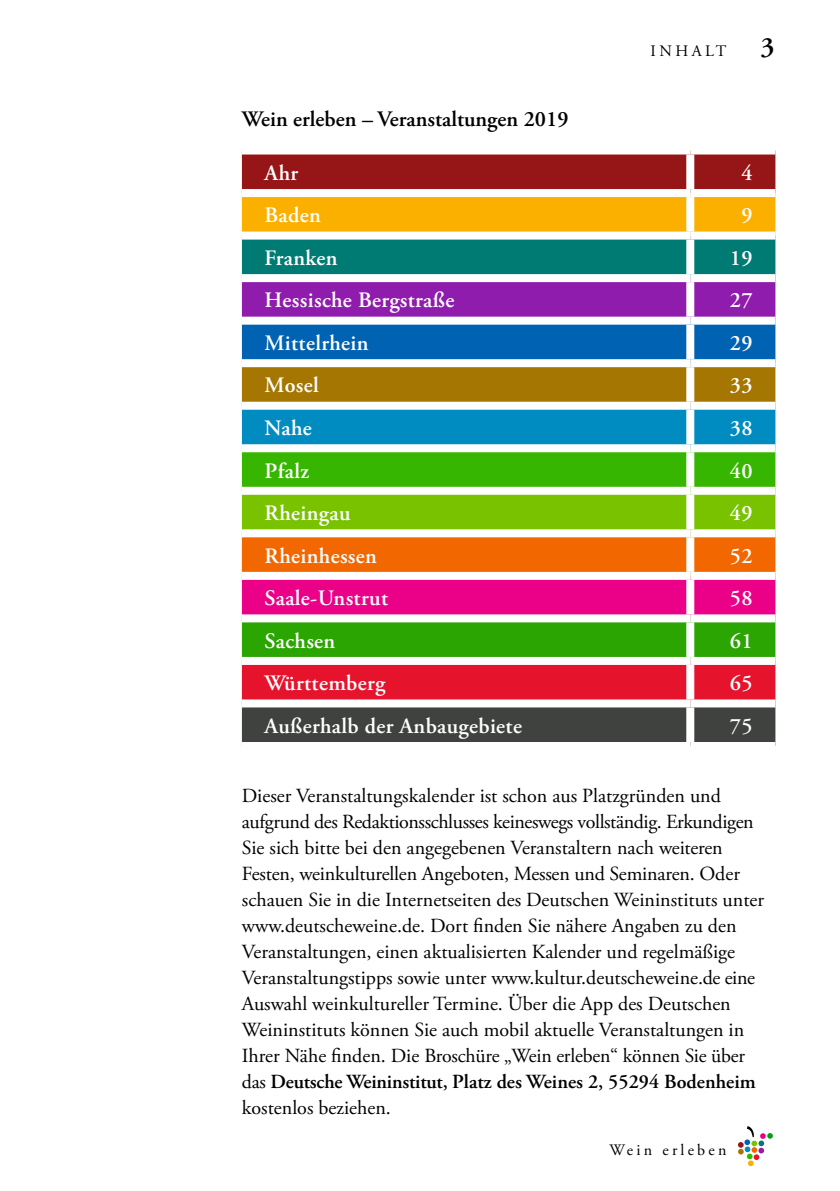
<style>
.page{position:relative;width:840px;height:1191px;background:#fff}
.page>*{position:absolute;margin:0;border:0;box-sizing:border-box;transform-origin:0 0}
.t1{font:600 28px "Adobe Garamond Pro";color:#000}
.t2{font:600 22px "Adobe Garamond Pro";letter-spacing:.015em;color:#fff}
.t3{font:600 22px "Adobe Garamond Pro";color:#000}
.t4{font:20px/26px "Adobe Garamond Pro";color:#000}
.t5{font:16px "Adobe Garamond Pro";letter-spacing:.2em;color:#000}
.s1{font-weight:600}
</style>
<div class="page">
<svg style="left:757px;top:1140px;width:7px;height:6px"></svg>
<div style="left:757px;top:1147px;width:7px;height:6px;background:#8f1cac;border-radius:2px"></div>
<svg style="left:750px;top:1140px;width:7px;height:6px"></svg>
<svg style="left:743px;top:1139px;width:7px;height:6px"></svg>
<svg style="left:766px;top:1132px;width:6px;height:7px"></svg>
<svg style="left:737px;top:1141px;width:6px;height:7px"></svg>
<svg style="left:737px;top:1146px;width:22px;height:20px"></svg>
<svg style="left:747px;top:1126px;width:18px;height:13px"></svg>
<svg style="left:242px;top:154px;width:533px;height:588px;background:#7a6743"></svg>
<div style="left:686px;top:154px;width:8px;height:35px;background:#fff"></div>
<div style="left:242px;top:189px;width:448px;height:8px;background:#fff"></div>
<div style="left:690px;top:189px;width:85px;height:8px;background:#fff"></div>
<div style="left:686px;top:197px;width:8px;height:34px;background:#fff"></div>
<div style="left:242px;top:231px;width:448px;height:8px;background:#fff"></div>
<div style="left:690px;top:231px;width:85px;height:8px;background:#fff"></div>
<div style="left:686px;top:239px;width:8px;height:35px;background:#fff"></div>
<div style="left:242px;top:274px;width:448px;height:8px;background:#fff"></div>
<div style="left:690px;top:274px;width:85px;height:8px;background:#fff"></div>
<div style="left:686px;top:282px;width:8px;height:35px;background:#fff"></div>
<div style="left:242px;top:317px;width:448px;height:8px;background:#fff"></div>
<div style="left:690px;top:317px;width:85px;height:8px;background:#fff"></div>
<div style="left:686px;top:325px;width:8px;height:34px;background:#fff"></div>
<div style="left:242px;top:359px;width:448px;height:8px;background:#fff"></div>
<div style="left:690px;top:359px;width:85px;height:8px;background:#fff"></div>
<div style="left:686px;top:367px;width:8px;height:35px;background:#fff"></div>
<div style="left:242px;top:402px;width:448px;height:8px;background:#fff"></div>
<div style="left:690px;top:402px;width:85px;height:8px;background:#fff"></div>
<div style="left:686px;top:410px;width:8px;height:34px;background:#fff"></div>
<div style="left:242px;top:444px;width:448px;height:8px;background:#fff"></div>
<div style="left:690px;top:444px;width:85px;height:8px;background:#fff"></div>
<div style="left:686px;top:452px;width:8px;height:35px;background:#fff"></div>
<div style="left:242px;top:487px;width:448px;height:8px;background:#fff"></div>
<div style="left:690px;top:487px;width:85px;height:8px;background:#fff"></div>
<div style="left:686px;top:495px;width:8px;height:34px;background:#fff"></div>
<div style="left:242px;top:529px;width:448px;height:8px;background:#fff"></div>
<div style="left:690px;top:529px;width:85px;height:8px;background:#fff"></div>
<div style="left:686px;top:537px;width:8px;height:35px;background:#fff"></div>
<div style="left:242px;top:572px;width:448px;height:8px;background:#fff"></div>
<div style="left:690px;top:572px;width:85px;height:8px;background:#fff"></div>
<div style="left:686px;top:580px;width:8px;height:34px;background:#fff"></div>
<div style="left:242px;top:614px;width:448px;height:8px;background:#fff"></div>
<div style="left:690px;top:614px;width:85px;height:8px;background:#fff"></div>
<div style="left:686px;top:622px;width:8px;height:35px;background:#fff"></div>
<div style="left:242px;top:657px;width:448px;height:8px;background:#fff"></div>
<div style="left:690px;top:657px;width:85px;height:8px;background:#fff"></div>
<div style="left:686px;top:665px;width:8px;height:34px;background:#fff"></div>
<div style="left:242px;top:699px;width:448px;height:8px;background:#fff"></div>
<div style="left:690px;top:699px;width:85px;height:8px;background:#fff"></div>
<div style="left:686px;top:707px;width:8px;height:35px;background:#fff"></div>
<p class="t5" style="left:650px;top:41px;width:72px">Inha lt</p>
<h1 class="t1" style="left:760px;top:31px;width:16px">3</h1>
<p class="t3" style="left:242px;top:106px;width:328px">Wein erleben – Veranstaltungen 2019</p>
<p class="t2" style="left:264px;top:160px;width:35px">Ahr</p>
<p class="t2" style="left:741px;top:160px;width:13px">4</p>
<p class="t2" style="left:264px;top:203px;width:58px">Baden</p>
<p class="t2" style="left:741px;top:203px;width:13px">9</p>
<p class="t2" style="left:264px;top:245px;width:74px">Franken</p>
<p class="t2" style="left:729px;top:245px;width:24px">19</p>
<p class="t2" style="left:264px;top:288px;width:191px">Hessische Bergstraße</p>
<p class="t2" style="left:729px;top:288px;width:24px">27</p>
<p class="t2" style="left:264px;top:330px;width:105px">Mittelrhein</p>
<p class="t2" style="left:729px;top:330px;width:24px">29</p>
<p class="t2" style="left:264px;top:373px;width:56px">Mosel</p>
<p class="t2" style="left:729px;top:373px;width:24px">33</p>
<p class="t2" style="left:264px;top:415px;width:49px">Nahe</p>
<p class="t2" style="left:729px;top:415px;width:24px">38</p>
<p class="t2" style="left:264px;top:458px;width:46px">Pfalz</p>
<p class="t2" style="left:729px;top:458px;width:24px">40</p>
<p class="t2" style="left:264px;top:500px;width:87px">Rheingau</p>
<p class="t2" style="left:729px;top:500px;width:24px">49</p>
<p class="t2" style="left:264px;top:543px;width:114px">Rheinhessen</p>
<p class="t2" style="left:729px;top:543px;width:24px">52</p>
<p class="t2" style="left:264px;top:585px;width:125px">Saale-Unstrut</p>
<p class="t2" style="left:729px;top:585px;width:24px">58</p>
<p class="t2" style="left:264px;top:628px;width:72px">Sachsen</p>
<p class="t2" style="left:729px;top:628px;width:24px">61</p>
<p class="t2" style="left:264px;top:670px;width:122px">Württemberg</p>
<p class="t2" style="left:729px;top:670px;width:24px">65</p>
<p class="t2" style="left:264px;top:713px;width:259px">Außerhalb der Anbaugebiete</p>
<p class="t2" style="left:729px;top:713px;width:24px">75</p>
<p class="t4" style="left:242px;top:783px;width:523px">Dieser Veranstaltungskalender ist schon aus Platzgründen und aufgrund des Redaktionsschlusses keineswegs vollständig. Erkundigen Sie sich bitte bei den angegebenen Veranstaltern nach weiteren Festen, weinkulturellen Angeboten, Messen und Seminaren. Oder schauen Sie in die Internetseiten des Deutschen Weininstituts unter www.deutscheweine.de. Dort finden Sie nähere Angaben zu den Veranstaltungen, einen aktualisierten Kalender und regelmäßige Veranstaltungstipps sowie unter www.kultur.deutscheweine.de eine Auswahl weinkultureller Termine. Über die App des Deutschen Weininstituts können Sie auch mobil aktuelle Veranstaltungen in Ihrer Nähe finden. Die Broschüre „Wein erleben“ können Sie über das <span class="s1">Deutsche Weininstitut, Platz des Weines 2, 55294 Bodenheim </span>kostenlos beziehen.</p>
<p class="t5" style="left:609px;top:1140px;width:118px">Wein erleben</p>
</div>
